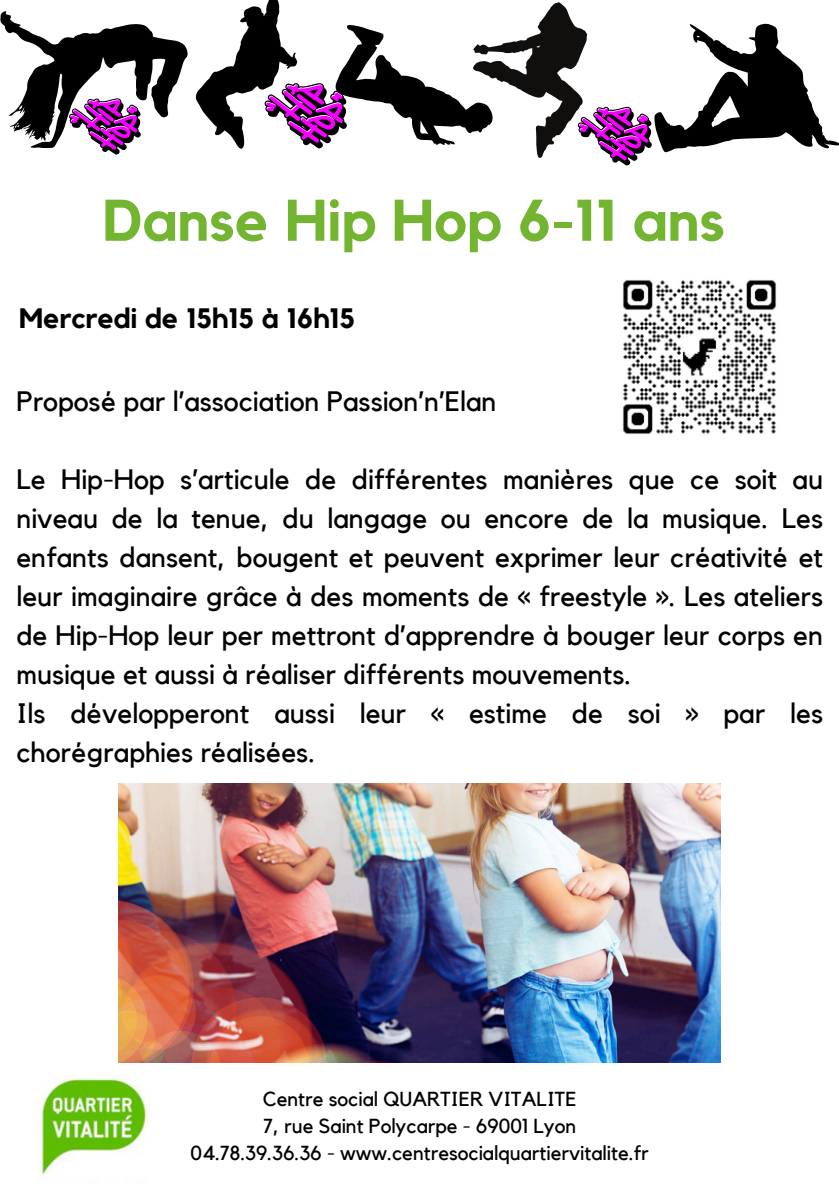
<style>
.page{position:relative;width:839px;height:1191px;background:#fff}
.page>*{position:absolute;margin:0;border:0;box-sizing:border-box;transform-origin:0 0}
.t1{font:700 58px "Kollektif";color:#73b531}
.t2{font:28px/39px "Kollektif";color:#000}
.t3{font:700 28px "Kollektif";color:#000}
.t4{font:20.2px/27px "Kollektif";color:#000;text-align:center}
</style>
<div class="page">
<img style="left:37px;top:1075px;width:111px;height:101px">
<img style="left:119px;top:783px;width:601px;height:280px">
<svg style="left:195px;top:0;width:643px;height:166px"></svg>
<svg style="left:0;top:11px;width:188px;height:144px"></svg>
<img style="left:623px;top:280px;width:153px;height:154px">
<h1 class="t1" style="left:103px;top:194px;width:623px">Danse Hip Hop 6-11 ans</h1>
<p class="t3" style="left:19px;top:306px;width:337px">Mercredi de 15h15 à 16h15</p>
<p class="t2" style="left:16px;top:383px;width:481px">Proposé par l’association Passion’n’Elan</p>
<h1 class="t2" style="left:16px;top:461px;width:808px">Le Hip-Hop s’articule de différentes manières que ce soit au niveau de la tenue, du langage ou encore de la musique. Les enfants dansent, bougent et peuvent exprimer leur créativité et leur imaginaire grâce à des moments de « freestyle ». Les ateliers de Hip-Hop leur per mettront d’apprendre à bouger leur corps en musique et aussi à réaliser différents mouvements.<br>Ils développeront aussi leur « estime de soi » par les chorégraphies réalisées.</h1>
<p class="t4" style="left:190px;top:1087px;width:460px">Centre social QUARTIER VITALITE<br>7, rue Saint Polycarpe - 69001 Lyon<br>04.78.39.36.36 - www.centresocialquartiervitalite.fr</p>
</div>
